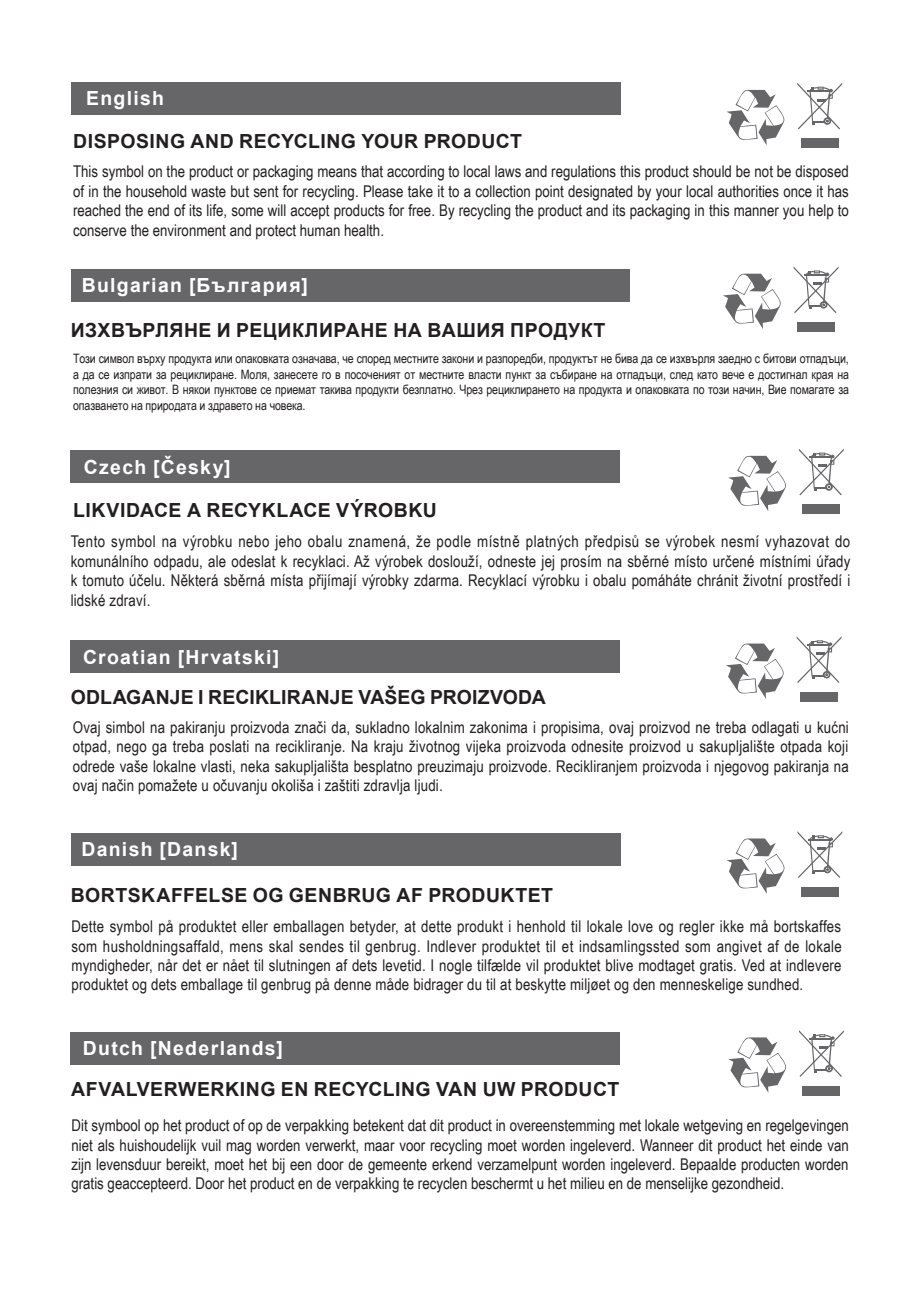
<style>
.page{position:relative;width:922px;height:1297px;background:#fff}
.page>*{position:absolute;margin:0;border:0;box-sizing:border-box;transform-origin:0 0}
.t1{font:700 19.5px "Arial";letter-spacing:.02em;color:#231f20}
.t2{font:700 19.5px "Arial";letter-spacing:.065em;color:#fff}
.t3{font:16.25px/19.5px "Arial Narrow";letter-spacing:.01em;color:#231f20;text-align:justify}
.t4{font:13px/15.5px "Arial Narrow";letter-spacing:-.01em;color:#231f20;text-align:justify}
</style>
<div class="page">
<div style="left:800px;top:139px;width:38px;height:9px;background:#666669"></div>
<svg style="left:797px;top:83px;width:45px;height:46px"></svg>
<div style="left:799px;top:692px;width:38px;height:10px;background:#666669"></div>
<svg style="left:796px;top:636px;width:45px;height:47px"></svg>
<div style="left:800px;top:887px;width:38px;height:9px;background:#666669"></div>
<svg style="left:797px;top:831px;width:45px;height:47px"></svg>
<div style="left:802px;top:1086px;width:38px;height:9px;background:#666669"></div>
<svg style="left:799px;top:1030px;width:44px;height:47px"></svg>
<div style="left:802px;top:505px;width:38px;height:9px;background:#666669"></div>
<svg style="left:798px;top:449px;width:45px;height:46px"></svg>
<div style="left:796px;top:323px;width:38px;height:9px;background:#666669"></div>
<svg style="left:793px;top:266px;width:45px;height:47px"></svg>
<svg style="left:726px;top:90px;width:59px;height:55px"></svg>
<svg style="left:726px;top:643px;width:58px;height:56px"></svg>
<svg style="left:727px;top:838px;width:58px;height:56px"></svg>
<svg style="left:728px;top:1037px;width:58px;height:56px"></svg>
<svg style="left:728px;top:456px;width:58px;height:55px"></svg>
<svg style="left:723px;top:274px;width:58px;height:55px"></svg>
<div style="left:71px;top:82px;width:549px;height:32px;background:#666669"></div>
<div style="left:71px;top:640px;width:549px;height:33px;background:#666669"></div>
<div style="left:72px;top:833px;width:548px;height:32px;background:#666669"></div>
<div style="left:71px;top:1032px;width:549px;height:32px;background:#666669"></div>
<div style="left:71px;top:451px;width:549px;height:32px;background:#666669"></div>
<div style="left:71px;top:269px;width:558px;height:32px;background:#666669"></div>
<p class="t2" style="left:86px;top:85px;width:79px">English</p>
<p class="t1" style="left:73px;top:129px;width:450px">DISPOSING AND RECYCLING YOUR PRODUCT</p>
<p class="t3" style="left:73px;top:161px;width:777px">This symbol on the product or packaging means that according to local laws and regulations this product should be not be disposed of in the household waste but sent for recycling. Please take it to a collection point designated by your local authorities once it has reached the end of its life, some will accept products for free. By recycling the product and its packaging in this manner you help to conserve the environment and protect human health.</p>
<p class="t2" style="left:82px;top:273px;width:227px">Bulgarian [България]</p>
<p class="t1" style="left:71px;top:317px;width:536px">ИЗХВЪРЛЯНЕ И РЕЦИКЛИРАНЕ НА ВАШИЯ ПРОДУКТ</p>
<p class="t4" style="left:73px;top:350px;width:777px">Този символ върху продукта или опаковката означава, че според местните закони и разпоредби, продуктът не бива да се изхвърля заедно с битови отпадъци, а да се изпрати за рециклиране. Моля, занесете го в посоченият от местните власти пункт за събиране на отпадъци, след като вече е достигнал края на полезния си живот. В някои пунктове се приемат такива продукти безплатно. Чрез рециклирането на продукта и опаковката по този начин, Вие помагате за опазването на природата и здравето на човека.</p>
<p class="t2" style="left:84px;top:454px;width:148px">Czech [Česky]</p>
<p class="t1" style="left:73px;top:497px;width:365px">LIKVIDACE A RECYKLACE VÝROBKU</p>
<p class="t3" style="left:71px;top:531px;width:781px">Tento symbol na výrobku nebo jeho obalu znamená, že podle místně platných předpisů se výrobek nesmí vyhazovat do komunálního odpadu, ale odeslat k recyklaci. Až výrobek doslouží, odneste jej prosím na sběrné místo určené místními úřady k tomuto účelu. Některá sběrná místa přijímají výrobky zdarma. Recyklací výrobku i obalu pomáháte chránit životní prostředí i lidské zdraví.</p>
<p class="t2" style="left:83px;top:644px;width:198px">Croatian [Hrvatski]</p>
<p class="t1" style="left:71px;top:684px;width:476px">ODLAGANJE I RECIKLIRANJE VAŠEG PROIZVODA</p>
<p class="t3" style="left:73px;top:717px;width:777px">Ovaj simbol na pakiranju proizvoda znači da, sukladno lokalnim zakonima i propisima, ovaj proizvod ne treba odlagati u kućni otpad, nego ga treba poslati na recikliranje. Na kraju životnog vijeka proizvoda odnesite proizvod u sakupljalište otpada koji odrede vaše lokalne vlasti, neka sakupljališta besplatno preuzimaju proizvode. Recikliranjem proizvoda i njegovog pakiranja na ovaj način pomažete u očuvanju okoliša i zaštiti zdravlja ljudi.</p>
<p class="t2" style="left:82px;top:836px;width:158px">Danish [Dansk]</p>
<p class="t1" style="left:71px;top:882px;width:483px">BORTSKAFFELSE OG GENBRUG AF PRODUKTET</p>
<p class="t3" style="left:71px;top:916px;width:771px">Dette symbol på produktet eller emballagen betyder, at dette produkt i henhold til lokale love og regler ikke må bortskaffes som husholdningsaffald, mens skal sendes til genbrug. Indlever produktet til et indsamlingssted som angivet af de lokale myndigheder, når det er nået til slutningen af dets levetid. I nogle tilfælde vil produktet blive modtaget gratis. Ved at indlevere produktet og dets emballage til genbrug på denne måde bidrager du til at beskytte miljøet og den menneskelige sundhed.</p>
<p class="t2" style="left:83px;top:1035px;width:201px">Dutch [Nederlands]</p>
<p class="t1" style="left:71px;top:1076px;width:549px">AFVALVERWERKING EN RECYCLING VAN UW PRODUCT</p>
<p class="t3" style="left:71px;top:1115px;width:778px">Dit symbool op het product of op de verpakking betekent dat dit product in overeenstemming met lokale wetgeving en regelgevingen niet als huishoudelijk vuil mag worden verwerkt, maar voor recycling moet worden ingeleverd. Wanneer dit product het einde van zijn levensduur bereikt, moet het bij een door de gemeente erkend verzamelpunt worden ingeleverd. Bepaalde producten worden gratis geaccepteerd. Door het product en de verpakking te recyclen beschermt u het milieu en de menselijke gezondheid.</p>
</div>
